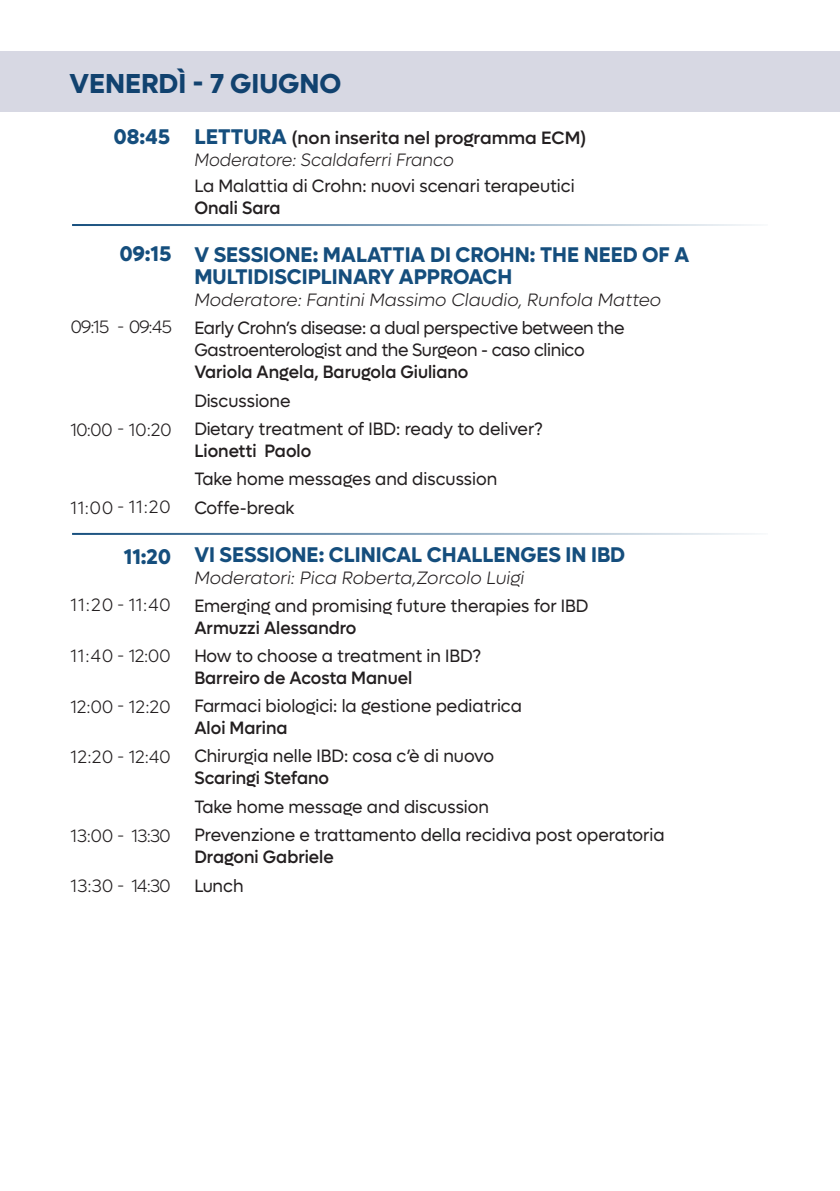
<style>
.page{position:relative;width:840px;height:1191px;background:#fff}
.page>*{position:absolute;margin:0;border:0;box-sizing:border-box;transform-origin:0 0}
.t1{font:700 27.6px "Lufga";color:#154e7d}
.t2{font:700 21.4px/22px "Lufga";color:#154e7d}
.t3{font:18px "Lufga";color:#231f20;scale:.95 1}
.t4{font:500 18px "Lufga";color:#231f20;scale:.95 1}
.t5{font:300 18px "Lufga";letter-spacing:-.005em;color:#231f20}
.t6{font:18px/22px "Lufga";letter-spacing:-.02em;color:#231f20;scale:.95 1}
.t7{font:italic 300 18px "Lufga";color:#231f20}
.t8{font:500 18px "Lufga";color:#231f20}
.t9{font:italic 300 18px "Lufga";color:#231f20;scale:.95 1}
</style>
<div class="page">
<div style="left:0;top:51px;width:839px;height:60px;background:#d7d8e3"></div>
<hr style="left:72px;top:224px;width:695px;height:2px;background:#154e7d">
<hr style="left:72px;top:533px;width:695px;height:2px;background:#154e7d">
<p class="t1" style="left:69px;top:67px;width:273px">VENERDÌ 7- GIUGNO</p>
<p class="t2" style="left:113px;top:125px;width:58px">08:45</p>
<p class="t2" style="left:194px;top:125px;width:94px">LETTURA</p>
<p class="t9" style="left:194px;top:149px;width:274px">Moderatore: Scaldaferri Franco</p>
<p class="t3" style="left:194px;top:175px;width:401px">La Malattia di Crohn: nuovi scenari terapeutici</p>
<p class="t4" style="left:194px;top:197px;width:92px">Onali Sara</p>
<p class="t2" style="left:194px;top:243px;width:496px">V SESSIONE: MALATTIA DI CROHN: THE NEED OF A<br>MULTIDISCIPLINARY APPROACH</p>
<p class="t7" style="left:194px;top:289px;width:468px">Moderatore: Fantini Massimo Claudio, Runfola Matteo</p>
<p class="t6" style="left:194px;top:316px;width:454px">Early Crohn s’ disease a: dual perspective between the<br>Gastroenterologist and the Surgeon - caso clinico</p>
<p class="t4" style="left:194px;top:361px;width:290px">Variola Angela, Barugola Giuliano</p>
<p class="t3" style="left:194px;top:390px;width:103px">Discussione</p>
<p class="t3" style="left:194px;top:418px;width:368px">Dietary treatment of IBD: ready to deliver?</p>
<p class="t4" style="left:194px;top:440px;width:124px">Lionetti Paolo</p>
<p class="t3" style="left:194px;top:469px;width:320px">Take home messages and discussion</p>
<p class="t3" style="left:194px;top:498px;width:107px">Coffe-break</p>
<p class="t2" style="left:194px;top:544px;width:432px">VI SESSIONE: CLINICAL CHALLENGES IN IBD</p>
<p class="t7" style="left:194px;top:568px;width:331px">Moderatori: Pica Roberta,Zorcolo Luigi</p>
<p class="t3" style="left:194px;top:596px;width:416px">Emerging and promising future therapies for IBD</p>
<p class="t4" style="left:194px;top:617px;width:172px">Armuzzi Alessandro</p>
<p class="t3" style="left:194px;top:646px;width:303px">How to choose a treatment in IBD?</p>
<p class="t4" style="left:194px;top:667px;width:231px">Barreiro de Acosta Manuel</p>
<p class="t3" style="left:194px;top:696px;width:346px">Farmaci biologici la: gestione pediatrica</p>
<p class="t4" style="left:194px;top:717px;width:100px">Aloi Marina</p>
<p class="t3" style="left:194px;top:746px;width:317px">Chirurgia nelle IBD: cosa è’c di nuovo</p>
<p class="t4" style="left:194px;top:767px;width:143px">Scaringi Stefano</p>
<p class="t3" style="left:194px;top:796px;width:311px">Take home message and discussion</p>
<p class="t3" style="left:194px;top:824px;width:496px">Prevenzione e trattamento della recidiva post operatoria</p>
<p class="t4" style="left:194px;top:846px;width:148px">Dragoni Gabriele</p>
<p class="t3" style="left:194px;top:875px;width:53px">Lunch</p>
<p class="t8" style="left:291px;top:127px;width:296px">(non inserita nel programma ECM(</p>
<p class="t2" style="left:119px;top:242px;width:53px">09:15</p>
<p class="t5" style="left:70px;top:317px;width:103px">09:15 - 09:45</p>
<p class="t5" style="left:70px;top:419px;width:103px">10:00 - 10:20</p>
<p class="t5" style="left:70px;top:497px;width:102px">11:00 - 11:20</p>
<p class="t2" style="left:124px;top:545px;width:49px">11:20</p>
<p class="t5" style="left:70px;top:594px;width:102px">11:20- 11:40</p>
<p class="t5" style="left:70px;top:646px;width:102px">11:40 - 12:00</p>
<p class="t5" style="left:70px;top:696px;width:102px">12:00 - 12:20</p>
<p class="t5" style="left:70px;top:747px;width:102px">12:20 - 12:40</p>
<p class="t5" style="left:70px;top:826px;width:102px">13:00 - 13:30</p>
<p class="t5" style="left:70px;top:876px;width:102px">13:30 - 14:30</p>
</div>
